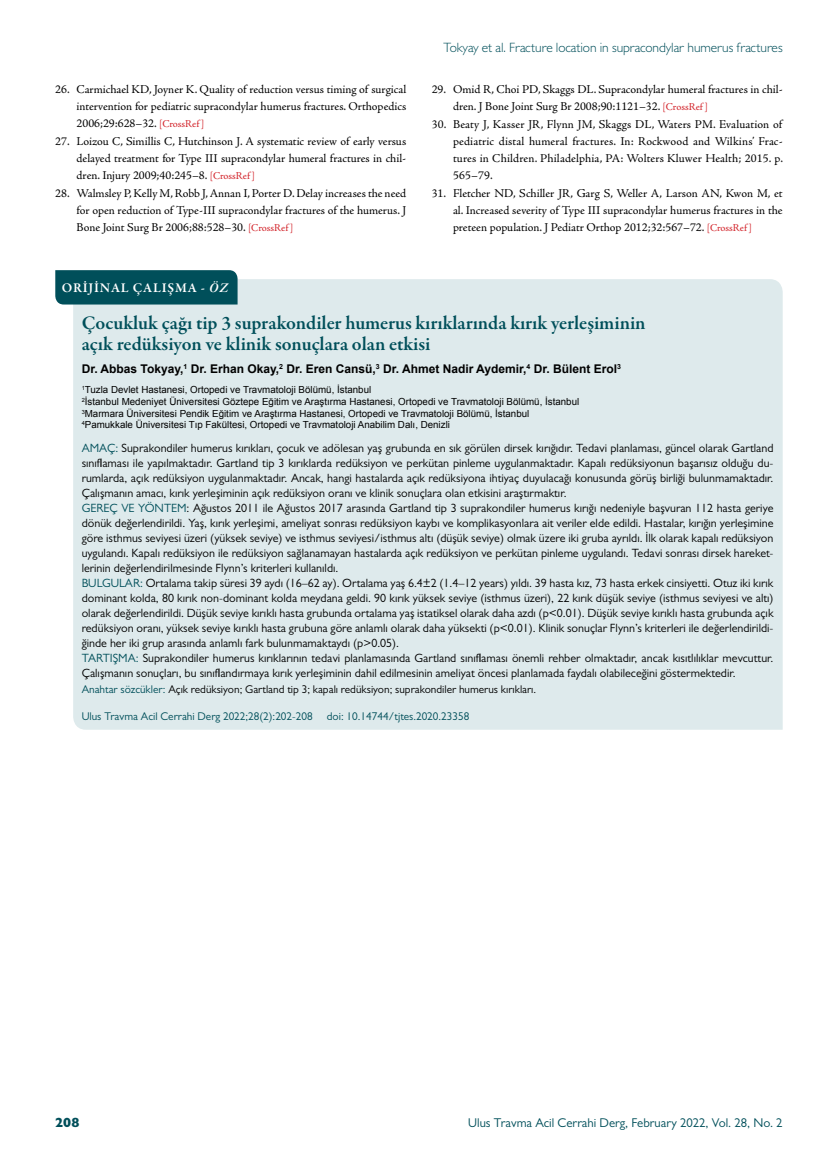
<style>
.page{position:relative;width:838px;height:1170px;background:#fff}
.page>*{position:absolute;margin:0;border:0;box-sizing:border-box;transform-origin:0 0}
.t1{font:600 19.5px/21px "Garamond Premr Pro";color:#004f5a}
.t2{font:300 13.5px "Gill Sans MT Pro";letter-spacing:-.005em;color:#004f5a}
.t3{font:600 13.5px "Garamond Premr Pro";letter-spacing:.055em;color:#fff}
.t4{font:800 13.5px "Gill Sans MT Pro";color:#004f5a}
.t5{font:12.75px "Gill Sans MT Pro";color:#004f5a}
.t6{font:12px/15px "Gill Sans MT Pro";color:#000}
.t7{font:12px/17px "Adobe Jenson Pro";color:#000;text-align:justify}
.t8{font:700 12px "Arial";color:#000}
.t9{font:11.25px "Gill Sans MT Pro";color:#000}
.t10{font:11.25px "Gill Sans MT Pro";color:#004f5a}
.t11{font:9.75px/11.7px "Arial";color:#000}
.s1{font-size:10.5px;color:#d2232a}
.s2{font-style:italic}
.s3{color:#004f5a}
</style>
<div class="page">
<div style="left:73px;top:279px;width:709px;height:450px;background:#deeaec"></div>
<div style="left:55px;top:270px;width:182px;height:34px;background:#004f5a"></div>
<p class="t7" style="left:77px;top:81px;width:331px;text-indent:-21px">26. Carmichael KD, Joyner K. Quality of reduction versus timing of surgical intervention for pediatric supracondylar humerus fractures. Orthopedics 2006;29:628–32. <span class="s1">[CrossRef ]</span></p>
<p class="t7" style="left:77px;top:133px;width:331px;text-indent:-21px">27. Loizou C, Simillis C, Hutchinson J. A systematic review of early versus delayed treatment for Type III supracondylar humeral fractures in chil&shy;dren. Injury 2009;40:245–8. <span class="s1">[CrossRef ]</span></p>
<p class="t7" style="left:77px;top:185px;width:331px;text-indent:-21px">28. Walmsley P, Kelly M, Robb J, Annan I, Porter D. Delay increases the need for open reduction of Type-III supracondylar fractures of the humerus. J Bone Joint Surg Br 2006;88:528–30. <span class="s1">[CrossRef ]</span></p>
<p class="t3" style="left:62px;top:280px;width:168px">ORİJİNAL ÇALIŞMA - <span class="s2">ÖZ</span></p>
<p class="t2" style="left:443px;top:39px;width:340px">Tokyay et al. Fracture location in supracondylar humerus fractures</p>
<p class="t7" style="left:453px;top:81px;width:331px;text-indent:-21px">29. Omid R, Choi PD, Skaggs DL. Supracondylar humeral fractures in chil&shy;dren. J Bone Joint Surg Br 2008;90:1121–32. <span class="s1">[CrossRef ]</span></p>
<p class="t7" style="left:453px;top:116px;width:331px;text-indent:-21px">30. Beaty J, Kasser JR, Flynn JM, Skaggs DL, Waters PM. Evaluation of pediatric distal humeral fractures. In: Rockwood and Wilkins’ Frac&shy;tures in Children. Philadelphia, PA: Wolters Kluwer Health; 2015. p.<br>565–79.</p>
<p class="t7" style="left:453px;top:185px;width:331px;text-indent:-21px">31. Fletcher ND, Schiller JR, Garg S, Weller A, Larson AN, Kwon M, et al. Increased severity of Type III supracondylar humerus fractures in the preteen population. J Pediatr Orthop 2012;32:567–72. <span class="s1">[CrossRef ]</span></p>
<h1 class="t1" style="left:82px;top:313px;width:565px">Çocukluk çağı tip 3 suprakondiler humerus kırıklarında kırık yerleşiminin açık redüksiyon ve klinik sonuçlara olan etkisi</h1>
<p class="t8" style="left:82px;top:361px;width:541px">Dr. Abbas Tokyay,<sup>1</sup> Dr. Erhan Okay,<sup>2</sup> Dr. Eren Cansü,<sup>3</sup> Dr. Ahmet Nadir Aydemir,<sup>4</sup> Dr. Bülent Erol<sup>3</sup></p>
<p class="t11" style="left:82px;top:384px;width:499px"><sup>1</sup>Tuzla Devlet Hastanesi, Ortopedi ve Travmatoloji Bölümü, İstanbul<br><sup>2</sup>İstanbul Medeniyet Üniversitesi Göztepe Eğitim ve Araştırma Hastanesi, Ortopedi ve Travmatoloji Bölümü, İstanbul <sup>3</sup>Marmara Üniversitesi Pendik Eğitim ve Araştırma Hastanesi, Ortopedi ve Travmatoloji Bölümü, İstanbul <sup>4</sup>Pamukkale Üniversitesi Tıp Fakültesi, Ortopedi ve Travmatoloji Anabilim Dalı, Denizli</p>
<p class="t6" style="left:82px;top:440px;width:693px"><span class="s3">AMAÇ:</span> Suprakondiler humerus kırıkları, çocuk ve adölesan yaş grubunda en sık görülen dirsek kırığıdır. Tedavi planlaması, güncel olarak Gartland sınıflaması ile yapılmaktadır. Gartland tip 3 kırıklarda redüksiyon ve perkütan pinleme uygulanmaktadır. Kapalı redüksiyonun başarısız olduğu du&shy;rumlarda, açık redüksiyon uygulanmaktadır. Ancak, hangi hastalarda açık redüksiyona ihtiyaç duyulacağı konusunda görüş birliği bulunmamaktadır.<br>Çalışmanın amacı, kırık yerleşiminin açık redüksiyon oranı ve klinik sonuçlara olan etkisini araştırmaktır.<br><span class="s3">GEREÇ VE YÖNTEM</span>: Ağustos 2011 ile Ağustos 2017 arasında Gartland tip 3 suprakondiler humerus kırığı nedeniyle başvuran 112 hasta geriye dönük değerlendirildi. Yaş, kırık yerleşimi, ameliyat sonrası redüksiyon kaybı ve komplikasyonlara ait veriler elde edildi. Hastalar, kırığın yerleşimine göre isthmus seviyesi üzeri (yüksek seviye) ve isthmus seviyesi/isthmus altı (düşük seviye) olmak üzere iki gruba ayrıldı. İlk olarak kapalı redüksiyon uygulandı. Kapalı redüksiyon ile redüksiyon sağlanamayan hastalarda açık redüksiyon ve perkütan pinleme uygulandı. Tedavi sonrası dirsek hareket&shy;lerinin değerlendirilmesinde Flynn’s kriterleri kullanıldı.<br><span class="s3">BULGULAR:</span> Ortalama takip süresi 39 aydı (16–62 ay). Ortalama yaş 6.4±2 (1.4–12 years) yıldı. 39 hasta kız, 73 hasta erkek cinsiyetti. Otuz iki kırık dominant kolda, 80 kırık non-dominant kolda meydana geldi. 90 kırık yüksek seviye (isthmus üzeri), 22 kırık düşük seviye (isthmus seviyesi ve altı) olarak değerlendirildi. Düşük seviye kırıklı hasta grubunda ortalama yaş istatiksel olarak daha azdı (p&lt;0.01). Düşük seviye kırıklı hasta grubunda açık redüksiyon oranı, yüksek seviye kırıklı hasta grubuna göre anlamlı olarak daha yüksekti (p&lt;0.01). Klinik sonuçlar Flynn’s kriterleri ile değerlendirildi&shy;ğinde her iki grup arasında anlamlı fark bulunmamaktaydı (p&gt;0.05).<br><span class="s3">TARTIŞMA:</span> Suprakondiler humerus kırıklarının tedavi planlamasında Gartland sınıflaması önemli rehber olmaktadır, ancak kısıtlılıklar mevcuttur.<br>Çalışmanın sonuçları, bu sınıflandırmaya kırık yerleşiminin dahil edilmesinin ameliyat öncesi planlamada faydalı olabileceğini göstermektedir.</p>
<p class="t9" style="left:82px;top:682px;width:456px"><span class="s3">Anahtar sözcükler:</span> Açık redüksiyon; Gartland tip 3; kapalı redüksiyon; suprakondiler humerus kırıkları.</p>
<p class="t10" style="left:82px;top:709px;width:232px">Ulus Travma Acil Cerrahi Derg 2022;28(2):202-208</p>
<p class="t10" style="left:327px;top:709px;width:144px">doi: 10.14744/tjtes.2020.23358</p>
<p class="t4" style="left:55px;top:1114px;width:26px">208</p>
<p class="t5" style="left:468px;top:1115px;width:316px">Ulus Travma Acil Cerrahi Derg, February 2022, Vol. 28, No. 2</p>
</div>
